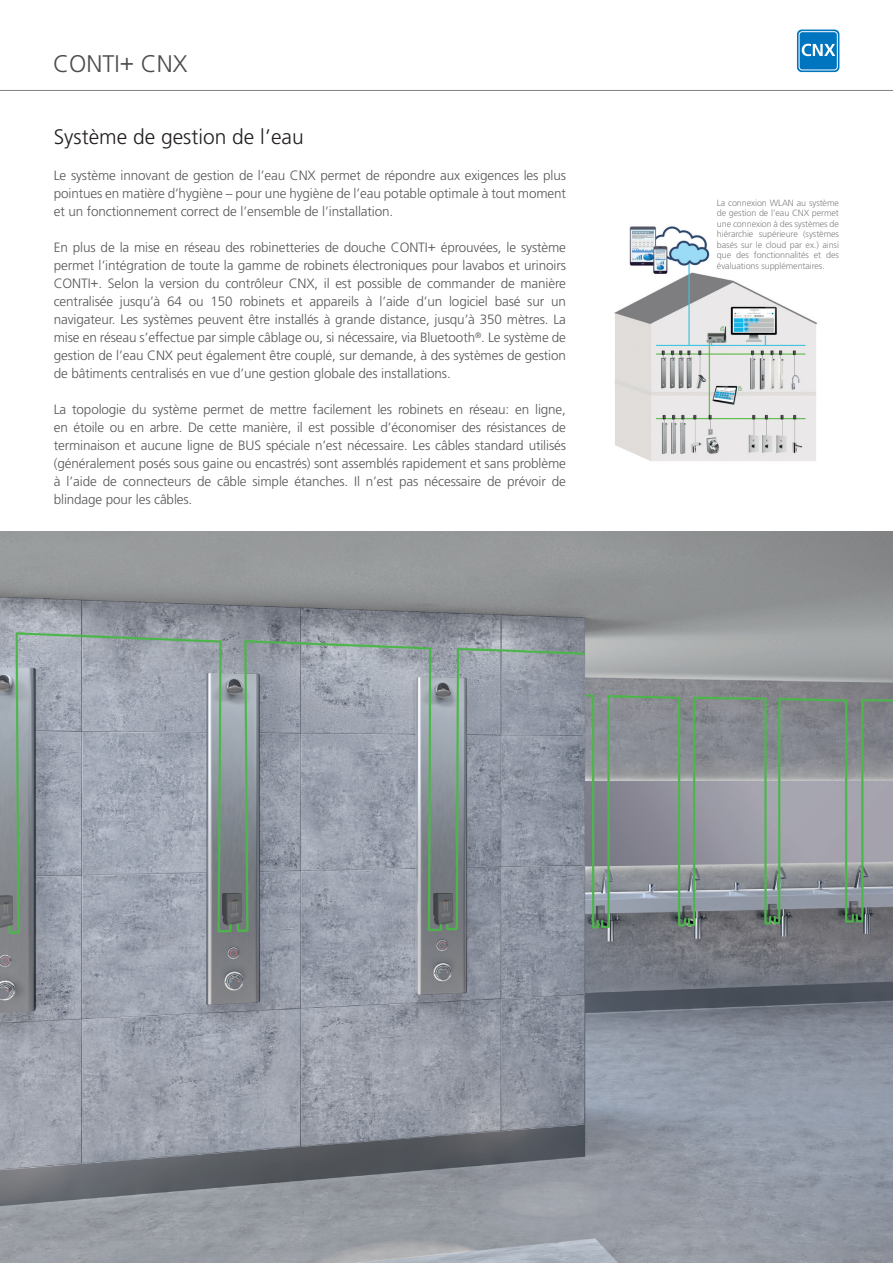
<style>
.page{position:relative;width:893px;height:1263px;background:#fff}
.page>*{position:absolute;margin:0;border:0;box-sizing:border-box;transform-origin:0 0}
.t1{font:300 24px "Frutiger LT Pro";color:#4b4c4d}
.t2{font:300 21px "Frutiger LT Pro";color:#231f20}
.t3{font:300 13.5px/18px "Frutiger LT Pro";letter-spacing:-.01em;color:#57585a;text-align:justify}
.t4{font:300 9px/10.5px "Frutiger LT Pro";letter-spacing:-.01em;color:#808285;text-align:justify}
</style>
<div class="page">
<img style="left:0;top:531px;width:893px;height:732px">
<svg style="left:797px;top:30px;width:42px;height:42px"></svg>
<div style="left:799px;top:32px;width:38px;height:38px;background:#0075bf;border-radius:3px"></div>
<div style="left:799px;top:31px;width:39px;height:39px;border:1px solid #fff;border-radius:3px"></div>
<svg style="left:802px;top:44px;width:33px;height:12px"></svg>
<hr style="left:0;top:90px;width:893px;height:1px;background:#808285">
<img style="left:614px;top:226px;width:203px;height:235px">
<h1 class="t1" style="left:53px;top:50px;width:136px">CONTI+ CNX</h1>
<h2 class="t2" style="left:54px;top:125px;width:252px">Système de gestion de l’eau</h2>
<p class="t3" style="left:54px;top:166px;width:514px">Le système innovant de gestion de l’eau CNX permet de répondre aux exigences les plus pointues en matière d’hygiène – pour une hygiène de l’eau potable optimale à tout moment et un fonctionnement correct de l’ensemble de l’installation.</p>
<p class="t3" style="left:54px;top:238px;width:514px">En plus de la mise en réseau des robinetteries de douche CONTI+ éprouvées, le système permet l’intégration de toute la gamme de robinets électroniques pour lavabos et urinoirs CONTI+. Selon la version du contrôleur CNX, il est possible de commander de manière centralisée jusqu’à 64 ou 150 robinets et appareils à l’aide d’un logiciel basé sur un navigateur. Les systèmes peuvent être installés à grande distance, jusqu’à 350 mètres. La mise en réseau s’effectue par simple câblage ou, si nécessaire, via Bluetooth<sup>®</sup>. Le système de gestion de l’eau CNX peut également être couplé, sur demande, à des systèmes de gestion de bâtiments centralisés en vue d’une gestion globale des installations.</p>
<p class="t3" style="left:54px;top:400px;width:514px">La topologie du système permet de mettre facilement les robinets en réseau: en ligne, en étoile ou en arbre. De cette manière, il est possible d’économiser des résistances de terminaison et aucune ligne de BUS spéciale n’est nécessaire. Les câbles standard utilisés (généralement posés sous gaine ou encastrés) sont assemblés rapidement et sans problème à l’aide de connecteurs de câble simple étanches. Il n’est pas nécessaire de prévoir de blindage pour les câbles.</p>
<p class="t4" style="left:717px;top:197px;width:124px">La connexion WLAN au système de gestion de l’eau CNX permet une connexion à des systèmes de hiérarchie supérieure (systèmes basés sur le cloud par ex.) ainsi que des fonctionnalités et des évaluations supplémentaires.</p>
</div>
